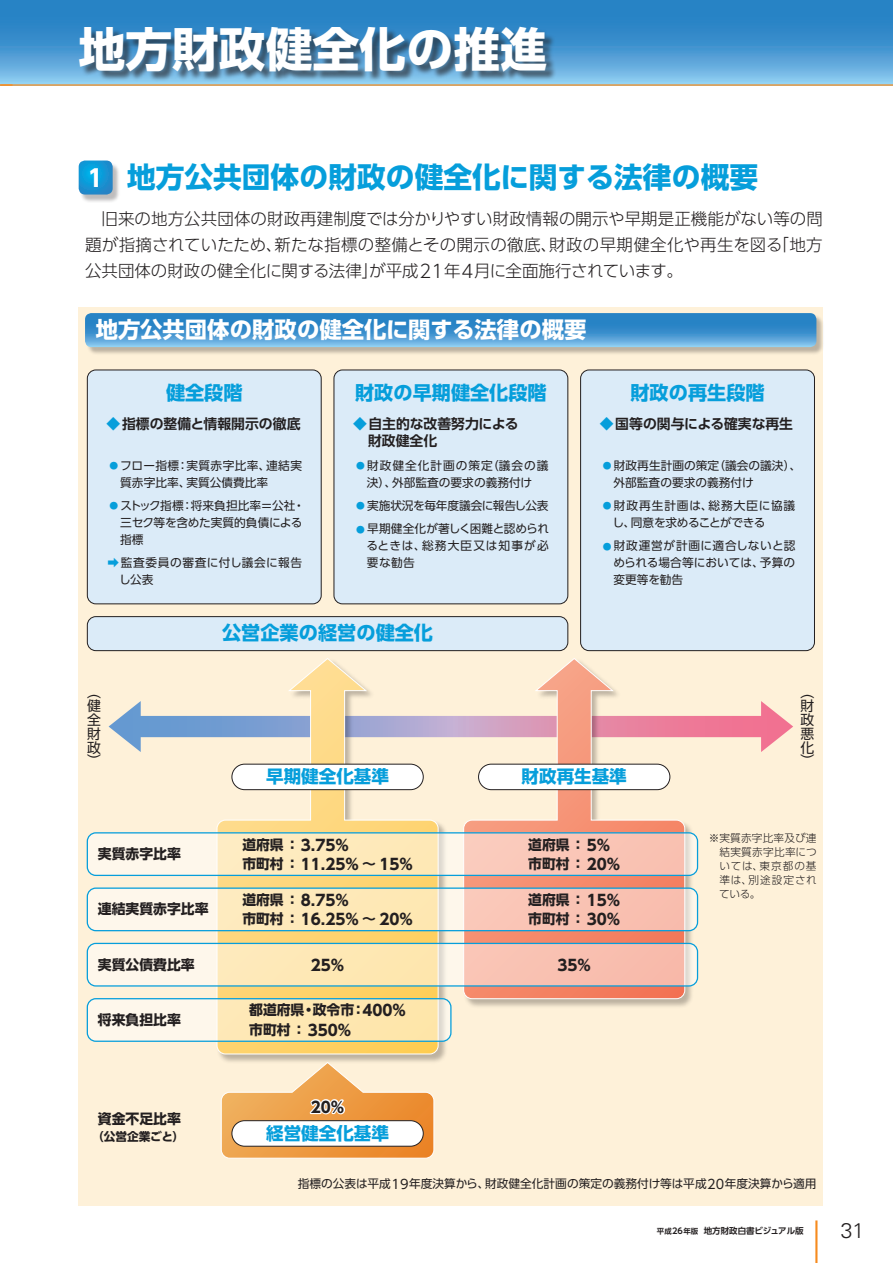
<style>
.page{position:relative;width:893px;height:1263px;background:#fff}
.page>*{position:absolute;margin:0;border:0;box-sizing:border-box;transform-origin:0 0}
.t1{font:700 46.8px "UD Shin Go Pro";color:#fff}
.t2{font:700 28.65px "UD Shin Go Pro";color:#069edb}
.t3{font:700 22.35px "UD Shin Go Pro";color:#fff}
.t4{font:300 21.3px "Univers LT Std";color:#231f20}
.t5{font:700 19.2px "UD Shin Go Pro";color:#069edb}
.t6{font:700 17.55px "UD Shin Go Pro";color:#069edb}
.t7{font:300 16.5px/26.1px "UD Shin Go Pro";color:#231f20;text-align:justify}
.t8{font:700 15.15px/19.2px "UD Shin Go Pro";color:#231f20}
.t9{font:700 13.8px/19.2px "UD Shin Go Pro";color:#231f20}
.t10{font:700 13.8px/17px "UD Shin Go Pro De";color:#231f20}
.t11{font:13.8px/13.8px "UD Shin Go Pro";color:#231f20;text-align:justify}
.t12{font:11.7px/17px "UD Shin Go Pro";color:#231f20}
.t13{font:11.7px/17px "UD Shin Go Pro";letter-spacing:.08em;color:#231f20;text-align:center}
.t14{font:11.7px/17px "UD Shin Go Pro";letter-spacing:.045em;color:#231f20}
.t15{font:11.7px/17px "UD Shin Go Pro";letter-spacing:.04em;color:#231f20}
.t16{font:700 11.7px "UD Shin Go Pro";color:#231f20}
.t17{font:300 10.65px/13.8px "UD Shin Go Pro";letter-spacing:.03em;color:#231f20;text-align:justify}
.t18{font:700 8.55px "UD Shin Go Pro De";color:#231f20}
.s1{font-size:23.4px;color:#fff}
.s2{font-size:18.15px}
.s3{color:#069edb}
.s4{font-size:8.7px;color:#069edb}
.s5{font-size:12.9px}
.s6{font-size:13.8px}
.s7{font-size:15.15px}
.s8{font-size:7.5px}
.s9{font-size:8.25px}
</style>
<div class="page">
<svg style="left:0;top:0;width:893px;height:84px;background:#4094cf"></svg>
<hr style="left:1px;top:84px;width:892px;height:2px;background:#f68b1f">
<div style="left:79px;top:307px;width:744px;height:898px;background:#fef1d9"></div>
<div style="left:81px;top:28px;width:476px;height:54px;background:#231f20;opacity:.6"></div>
<div style="left:80px;top:161px;width:41px;height:42px;background:#231f20;opacity:.3"></div>
<svg style="left:79px;top:161px;width:34px;height:34px"></svg>
<div style="left:86px;top:314px;width:739px;height:41px;background:#231f20;opacity:.3"></div>
<svg style="left:85px;top:313px;width:731px;height:34px;background:#4395d0"></svg>
<div style="left:87px;top:370px;width:234px;height:234px;background:#dbebf8;border-radius:9px"></div>
<div style="left:87px;top:370px;width:234px;height:234px;border:1px solid #231f20;border-radius:9px"></div>
<div style="left:334px;top:370px;width:234px;height:234px;background:#dbebf8;border-radius:9px"></div>
<div style="left:334px;top:370px;width:234px;height:234px;border:1px solid #231f20;border-radius:9px"></div>
<div style="left:581px;top:370px;width:233px;height:281px;background:#dbebf8;border-radius:9px"></div>
<div style="left:580px;top:370px;width:235px;height:281px;border:1px solid #231f20;border-radius:9px"></div>
<div style="left:87px;top:617px;width:481px;height:34px;background:#dbebf8;border-radius:9px"></div>
<div style="left:87px;top:616px;width:481px;height:35px;border:1px solid #231f20;border-radius:9px"></div>
<svg style="left:109px;top:701px;width:684px;height:51px"></svg>
<img style="left:214px;top:701px;width:235px;height:361px">
<svg style="left:216px;top:658px;width:223px;height:397px"></svg>
<img style="left:461px;top:701px;width:235px;height:306px">
<svg style="left:463px;top:658px;width:223px;height:341px"></svg>
<div style="left:232px;top:764px;width:191px;height:26px;background:#fff;border-radius:13px"></div>
<div style="left:232px;top:764px;width:192px;height:26px;border:1px solid #231f20;border-radius:13px"></div>
<div style="left:479px;top:764px;width:191px;height:26px;background:#fff;border-radius:13px"></div>
<div style="left:478px;top:764px;width:192px;height:26px;border:1px solid #231f20;border-radius:13px"></div>
<svg style="left:87px;top:833px;width:610px;height:42px;background:#fbdfc6"></svg>
<svg style="left:87px;top:888px;width:610px;height:43px;background:#fbdec4"></svg>
<svg style="left:87px;top:943px;width:610px;height:43px;background:#fbdcc1"></svg>
<svg style="left:220px;top:1061px;width:215px;height:98px"></svg>
<svg style="left:87px;top:999px;width:364px;height:42px;background:#fdecc7"></svg>
<div style="left:87px;top:832px;width:611px;height:44px;border:1px solid #069edb;border-radius:9px"></div>
<div style="left:87px;top:887px;width:611px;height:44px;border:1px solid #069edb;border-radius:9px"></div>
<div style="left:87px;top:943px;width:611px;height:43px;border:1px solid #069edb;border-radius:9px"></div>
<div style="left:87px;top:998px;width:365px;height:44px;border:1px solid #069edb;border-radius:9px"></div>
<hr style="left:815px;top:1220px;width:2px;height:43px;background:#f68b1f">
<h1 class="t1" style="left:79px;top:11px;width:470px">地方財政健全化の推進</h1>
<h2 class="t2" style="left:88px;top:154px;width:672px"><span class="s1">1</span> 地方公共団体の財政の健全化に関する法律の概要</h2>
<h3 class="t7" style="left:85px;top:205px;width:739px;text-indent:16px">旧来の地方公共団体の財政再建制度では分かりやすい財政情報の開示や早期是正機能がない等の問題が指摘されていたため、新たな指標の整備とその開示の徹底、財政の早期健全化や再生を図る「地方公共団体の財政の健全化に関する法律」が平成<span class="s2">21</span>年<span class="s2">4</span>月に全面施行されています。</h3>
<h3 class="t3" style="left:96px;top:311px;width:492px">地方公共団体の財政の健全化に関する法律の概要</h3>
<h3 class="t5" style="left:166px;top:377px;width:78px">健全段階</h3>
<p class="t10" style="left:106px;top:415px;width:196px"><span class="s3">◆</span>指標の整備と情報開示の徹底</p>
<p class="t12" style="left:120px;top:456px;width:183px;text-indent:-11px"><span class="s4">●</span> フロー指標：実質赤字比率、連結実質赤字比率、実質公債費比率</p>
<p class="t12" style="left:120px;top:497px;width:186px;text-indent:-11px"><span class="s4">●</span> ストック指標：将来負担比率<span class="s5">=</span>公社・三セク等を含めた実質的負債による指標</p>
<p class="t15" style="left:119px;top:554px;width:184px;text-indent:-12px"><span class="s3">➡</span>監査委員の審査に付し議会に報告し公表</p>
<h3 class="t5" style="left:355px;top:377px;width:193px">財政の早期健全化段階</h3>
<p class="t10" style="left:368px;top:415px;width:152px;text-indent:-15px"><span class="s3">◆</span>自主的な改善努力による財政健全化</p>
<p class="t13" style="left:356px;top:456px;width:194px"><span class="s4">●</span> 財政健全化計画の策定（議会の議決）、外部監査の要求の義務付け</p>
<p class="t12" style="left:356px;top:497px;width:194px"><span class="s4">●</span> 実施状況を毎年度議会に報告し公表</p>
<p class="t12" style="left:367px;top:520px;width:184px;text-align:justify;text-indent:-10px"><span class="s4">●</span> 早期健全化が著しく困難と認められるときは、総務大臣又は知事が必要な勧告</p>
<h3 class="t5" style="left:222px;top:617px;width:213px">公営企業の経営の健全化</h3>
<h3 class="t5" style="left:630px;top:377px;width:136px">財政の再生段階</h3>
<p class="t10" style="left:600px;top:415px;width:195px"><span class="s3">◆</span>国等の関与による確実な再生</p>
<p class="t12" style="left:614px;top:456px;width:189px;text-indent:-11px"><span class="s4">●</span> 財政再生計画の策定（議会の議決）、外部監査の要求の義務付け</p>
<p class="t14" style="left:612px;top:497px;width:184px;text-indent:-10px"><span class="s4">●</span> 財政再生計画は、総務大臣に協議し、同意を求めることができる</p>
<p class="t12" style="left:613px;top:537px;width:183px;text-align:justify;text-indent:-10px"><span class="s4">●</span> 財政運営が計画に適合しないと認められる場合等においては、予算の変更等を勧告</p>
<p class="t11" style="left:87px;top:685px;width:15px">（健全財政）</p>
<p class="t11" style="left:801px;top:685px;width:15px">（財政悪化）</p>
<h3 class="t6" style="left:266px;top:762px;width:124px">早期健全化基準</h3>
<h3 class="t6" style="left:522px;top:762px;width:107px">財政再生基準</h3>
<p class="t9" style="left:98px;top:844px;width:84px">実質赤字比率</p>
<p class="t8" style="left:242px;top:835px;width:172px"><span class="s6">道府県：</span> 3.75%<br><span class="s6">市町村：</span> 11.25% <span class="s6">～</span> 15%</p>
<p class="t9" style="left:528px;top:834px;width:93px">道府県： <span class="s7">5%</span>市町村： <span class="s7">20%</span></p>
<p class="t9" style="left:98px;top:899px;width:112px">連結実質赤字比率</p>
<p class="t8" style="left:242px;top:890px;width:172px"><span class="s6">道府県：</span> 8.75%<br><span class="s6">市町村：</span> 16.25% <span class="s6">～</span> 20%</p>
<p class="t9" style="left:528px;top:890px;width:93px">道府県： <span class="s7">15%</span>市町村： <span class="s7">30%</span></p>
<p class="t9" style="left:98px;top:954px;width:98px">実質公債費比率</p>
<p class="t8" style="left:311px;top:955px;width:35px">25%</p>
<p class="t8" style="left:557px;top:955px;width:35px">35%</p>
<p class="t9" style="left:98px;top:1010px;width:84px">将来負担比率</p>
<p class="t9" style="left:98px;top:1109px;width:84px">資金不足比率</p>
<p class="t16" style="left:92px;top:1127px;width:94px">（公営企業ごと）</p>
<p class="t9" style="left:249px;top:1000px;width:158px">都道府県・政令市：<span class="s7">400%</span>市町村： <span class="s7">350%</span></p>
<p class="t8" style="left:311px;top:1097px;width:35px">20%</p>
<h3 class="t6" style="left:266px;top:1119px;width:124px">経営健全化基準</h3>
<p class="t17" style="left:719px;top:831px;width:99px;text-indent:-10px">※実質赤字比率及び連結実質赤字比率については、東京都の基準は、別途設定されている。</p>
<p class="t12" style="left:298px;top:1174px;width:520px">指標の公表は平成<span class="s5">19</span>年度決算から、財政健全化計画の策定の義務付け等は平成<span class="s5">20</span>年度決算から適用</p>
<p class="t18" style="left:657px;top:1224px;width:148px"><span class="s8">平成</span><span class="s9">26</span><span class="s8">年版</span> 地方財政白書ビジュアル版</p>
<h3 class="t4" style="left:841px;top:1218px;width:25px">31</h3>
</div>
